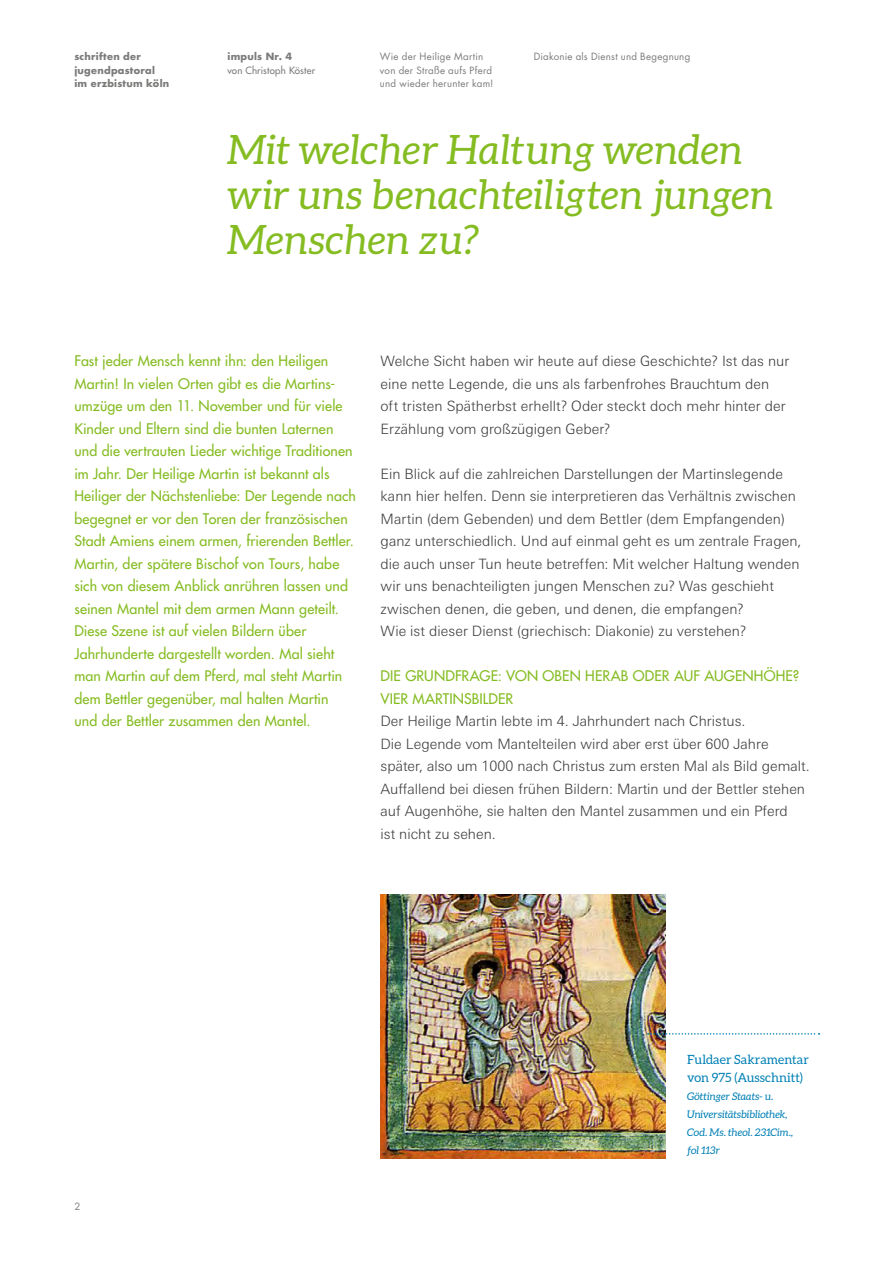
<style>
.page{position:relative;width:893px;height:1263px;background:#fff}
.page>*{position:absolute;margin:0;border:0;box-sizing:border-box;transform-origin:0 0}
.t1{font:italic 40.5px/45px "Aleo";letter-spacing:.01em;color:#85bc22}
.t2{font:300 14.25px/22.5px "Linotype Univers Basic";color:#3b3b3a}
.t3{font:14.25px/22.5px "Futura";letter-spacing:.01em;color:#85bc22}
.t4{font:12.75px/18px "Aleo";letter-spacing:.005em;color:#0080b5}
.t5{font:italic 10.5px/18px "Aleo";color:#0080b5}
.t6{font:9.75px/13.5px "Futura";letter-spacing:.025em;color:#7b7b7a}
.t7{font:700 9.75px/13.5px "Futura";letter-spacing:.025em;color:#7b7b7a}
.t8{font:9.75px "Futura";letter-spacing:.01em;color:#7b7b7a}
</style>
<div class="page">
<img style="left:381px;top:895px;width:284px;height:263px">
<svg style="left:648px;top:1033px;width:172px;height:1px"></svg>
<p class="t7" style="left:74px;top:50px;width:96px">schriften der jugendpastoral im erzbistum köln</p>
<p class="t7" style="left:227px;top:50px;width:66px">impuls Nr. 4</p>
<p class="t8" style="left:227px;top:64px;width:89px">von Christoph Köster</p>
<p class="t6" style="left:380px;top:50px;width:115px">Wie der Heilige Martin von der Straße aufs Pferd und wieder herunter kam!</p>
<p class="t6" style="left:534px;top:50px;width:158px">Diakonie als Dienst und Begegnung</p>
<h1 class="t1" style="left:227px;top:126px;width:548px">Mit welcher Haltung wenden wir uns benachteiligten jungen<br>Menschen zu?</h1>
<p class="t3" style="left:74px;top:350px;width:283px">Fast jeder Mensch kennt ihn: den Heiligen Martin! In vielen Orten gibt es die Martins&shy;umzüge um den 11. November und für viele Kinder und Eltern sind die bunten Laternen und die vertrauten Lieder wichtige Traditionen im Jahr. Der Heilige Martin ist bekannt als Heiliger der Nächstenliebe: Der Legende nach begegnet er vor den Toren der französischen Stadt Amiens einem armen, frierenden Bettler.<br>Martin, der spätere Bischof von Tours, habe sich von diesem Anblick anrühren lassen und seinen Mantel mit dem armen Mann geteilt.<br>Diese Szene ist auf vielen Bildern über Jahrhunderte dargestellt worden. Mal sieht man Martin auf dem Pferd, mal steht Martin dem Bettler gegenüber, mal halten Martin<br>und der Bettler zusammen den Mantel.</p>
<p class="t2" style="left:381px;top:350px;width:410px">Welche Sicht haben wir heute auf diese Geschichte? Ist das nur eine nette Legende, die uns als farbenfrohes Brauchtum den oft tristen Spätherbst erhellt? Oder steckt doch mehr hinter der Erzählung vom großzügigen Geber?</p>
<p class="t2" style="left:381px;top:462px;width:422px">Ein Blick auf die zahlreichen Darstellungen der Martinslegende kann hier helfen. Denn sie interpretieren das Verhältnis zwischen Martin (dem Gebenden) und dem Bettler (dem Empfangenden) ganz unterschiedlich. Und auf einmal geht es um zentrale Fragen, die auch unser Tun heute betreffen: Mit welcher Haltung wenden wir uns benachteiligten jungen Menschen zu? Was geschieht zwischen denen, die geben, und denen, die empfangen?<br>Wie ist dieser Dienst (griechisch: Diakonie) zu verstehen?</p>
<p class="t3" style="left:381px;top:665px;width:420px">DIE GRUNDFRAGE: VON OBEN HERAB ODER AUF AUGENHÖHE?<br>VIER MARTINSBILDER</p>
<p class="t2" style="left:381px;top:710px;width:431px">Der Heilige Martin lebte im 4. Jahrhundert nach Christus.<br>Die Legende vom Mantelteilen wird aber erst über 600 Jahre später, also um 1000 nach Christus zum ersten Mal als Bild gemalt.<br>Auffallend bei diesen frühen Bildern: Martin und der Bettler stehen auf Augenhöhe, sie halten den Mantel zusammen und ein Pferd<br>ist nicht zu sehen.</p>
<p class="t6" style="left:74px;top:1200px;width:8px">2</p>
<p class="t4" style="left:687px;top:1050px;width:123px">Fuldaer Sakramentar von 975 (Ausschnitt)</p>
<p class="t5" style="left:687px;top:1087px;width:108px">Göttinger Staats- u.<br>Universitätsbibliothek,<br>Cod. Ms. theol. 231Cim., fol 113r</p>
</div>
